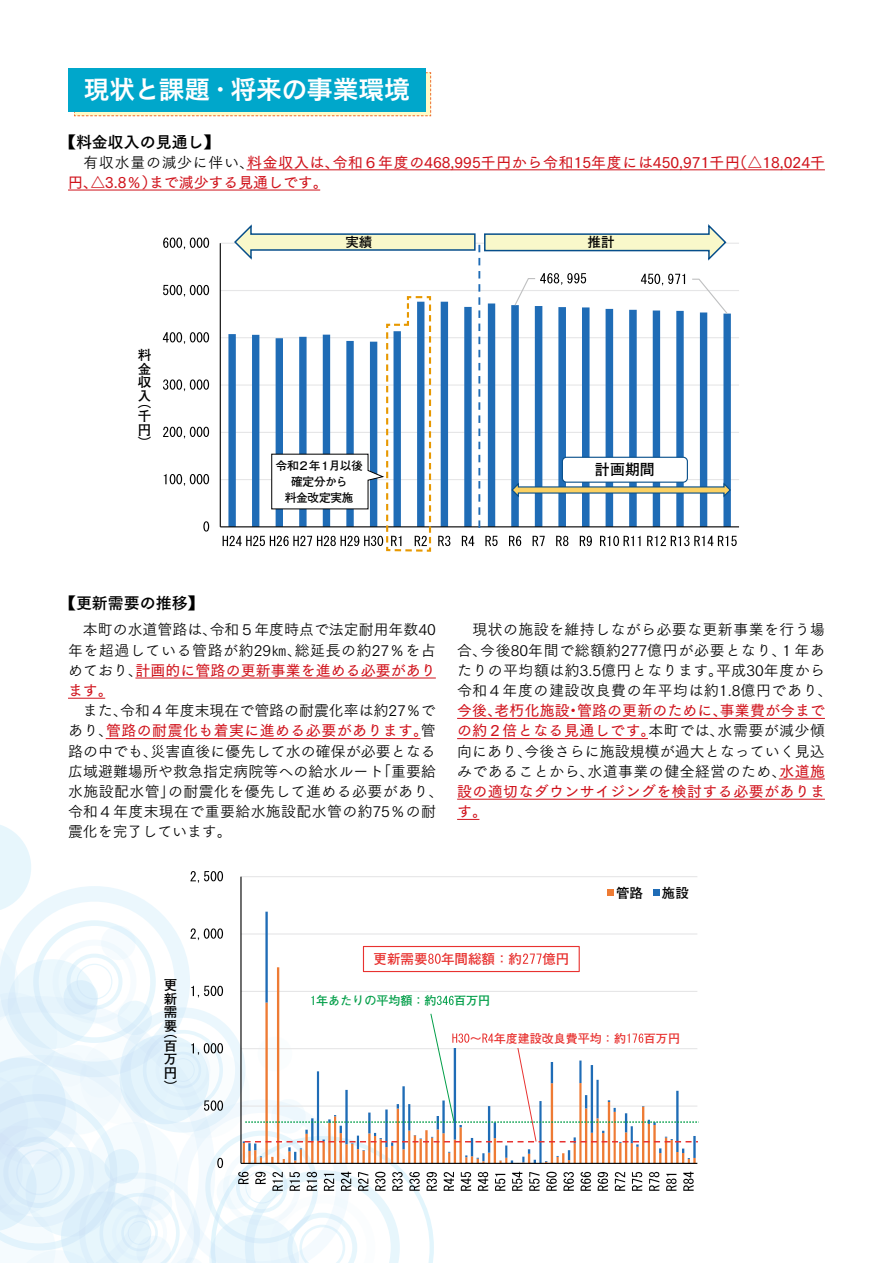
<style>
.page{position:relative;width:893px;height:1263px;background:#fff}
.page>*{position:absolute;margin:0;border:0;box-sizing:border-box;transform-origin:0 0}
.t1{font:26.55px "Cezanne Pro DB";letter-spacing:-.03em;color:#fff}
.t2{font:15.9px "Tsuku Go Pro B";color:#000}
.t3{font:700 15px "Futo Go B101 Pr 6";color:#000}
.t4{font:14.85px/20.2px "Tsuku Go Pro R";letter-spacing:.025em;color:#000}
.t5{font:14.85px/20.2px "Tsuku Go Pro D";letter-spacing:.01em;color:#d0121b}
.t6{font:14.85px/20.2px "Tsuku Go Pro R";color:#000}
.t7{font:14.85px/20.2px "Tsuku Go Pro D";letter-spacing:.03em;color:#d0121b}
.t8{font:700 13.5px/13.5px "Futo Go B101 Pr 6";color:#000;text-align:justify}
.t9{font:700 13.5px "Futo Go B101 Pr 6";color:#e83230}
.t10{font:700 12px "Futo Go B101 Pr 6";color:#e83230}
.t11{font:700 12px "Futo Go B101 Pr 6";color:#009e48}
.t12{font:700 11.7px/15.9px "Futo Go B101 Pr 6 N";letter-spacing:-.03em;color:#000;text-align:center}
.s1{font-family:"Tsuku Go Pro R";color:#000}
.s2{font-family:"Tsuku Go Pro D";color:#d0121b}
</style>
<div class="page">
<svg style="left:74px;top:72px;width:357px;height:45px;background:#d6e0bf"></svg>
<div style="left:68px;top:68px;width:358px;height:43px;background:#00a7cb"></div>
<hr style="left:246px;top:169px;width:579px;height:1px;background:#d0121b">
<hr style="left:68px;top:190px;width:252px;height:1px;background:#d0121b">
<hr style="left:220px;top:479px;width:519px;height:1px;background:#e6e6e7">
<hr style="left:220px;top:432px;width:519px;height:1px;background:#e6e6e7">
<hr style="left:220px;top:384px;width:519px;height:2px;background:#e6e6e7">
<hr style="left:220px;top:337px;width:519px;height:1px;background:#e6e6e7">
<hr style="left:220px;top:290px;width:519px;height:1px;background:#e6e6e7">
<hr style="left:220px;top:243px;width:519px;height:1px;background:#e6e6e7">
<hr style="left:220px;top:243px;width:1px;height:284px;background:#000">
<hr style="left:220px;top:526px;width:519px;height:1px;background:#000">
<svg style="left:203px;top:521px;width:6px;height:11px"></svg>
<svg style="left:164px;top:474px;width:45px;height:12px"></svg>
<svg style="left:163px;top:427px;width:46px;height:11px"></svg>
<svg style="left:163px;top:379px;width:46px;height:12px"></svg>
<svg style="left:163px;top:332px;width:46px;height:12px"></svg>
<svg style="left:163px;top:285px;width:46px;height:12px"></svg>
<svg style="left:163px;top:238px;width:46px;height:11px"></svg>
<hr style="left:135px;top:678px;width:301px;height:1px;background:#d0121b">
<hr style="left:68px;top:698px;width:37px;height:1px;background:#d0121b">
<hr style="left:106px;top:738px;width:314px;height:1px;background:#d0121b">
<hr style="left:457px;top:718px;width:368px;height:1px;background:#d0121b">
<hr style="left:457px;top:738px;width:191px;height:1px;background:#d0121b">
<hr style="left:779px;top:779px;width:46px;height:1px;background:#d0121b">
<hr style="left:457px;top:799px;width:368px;height:1px;background:#d0121b">
<svg style="left:0;top:819px;width:699px;height:444px"></svg>
<svg style="left:223px;top:224px;width:514px;height:328px"></svg>
<h1 class="t1" style="left:84px;top:73px;width:328px">現状と課題・将来の事業環境</h1>
<p class="t2" style="left:60px;top:129px;width:161px">【料金収入の見通し】</p>
<p class="t5" style="left:68px;top:150px;width:758px"><span class="s1">　有収水量の減少に伴い、</span>料金収入は、令和６年度の468,995千円から令和15年度には450,971千円（△18,024千円、△3.8％）まで減少する見通しです。</p>
<p class="t8" style="left:138px;top:348px;width:15px">料金収入</p>
<p class="t8" style="left:138px;top:395px;width:15px">（千円）</p>
<p class="t8" style="left:345px;top:235px;width:28px">実績</p>
<p class="t8" style="left:588px;top:235px;width:28px">推計</p>
<p class="t12" style="left:275px;top:457px;width:89px">令和２年１月以後確定分から<br>料金改定実施</p>
<p class="t3" style="left:595px;top:457px;width:61px">計画期間</p>
<p class="t2" style="left:60px;top:589px;width:145px">【更新需要の推移】</p>
<p class="t6" style="left:68px;top:618px;width:369px">　本町の水道管路は、令和５年度時点で法定耐用年数40年を超過している管路が約29㎞、総延長の約27％を占</p>
<p class="t5" style="left:68px;top:658px;width:369px"><span class="s1">めており、</span>計画的に管路の更新事業を進める必要があります。</p>
<p class="t6" style="left:68px;top:699px;width:369px">　また、令和４年度末現在で管路の耐震化率は約27％で</p>
<p class="t7" style="left:68px;top:719px;width:369px"><span class="s1">あり、</span>管路の耐震化も着実に進める必要があります。<span class="s1">管</span></p>
<p class="t4" style="left:68px;top:739px;width:377px">路の中でも、災害直後に優先して水の確保が必要となる広域避難場所や救急指定病院等への給水ルート「重要給水施設配水管」の耐震化を優先して進める必要があり、令和４年度末現在で重要給水施設配水管の約75％の耐震化を完了しています。</p>
<p class="t4" style="left:457px;top:618px;width:377px">　現状の施設を維持しながら必要な更新事業を行う場合、今後80年間で総額約277億円が必要となり、１年あたりの平均額は約3.5億円となります。平成30年度から令和４年度の建設改良費の年平均は約1.8億円であり、</p>
<p class="t5" style="left:457px;top:699px;width:369px">今後、老朽化施設・管路の更新のために、事業費が今までの約２倍となる見通しです。<span class="s1">本町では、水需要が減少傾</span></p>
<p class="t4" style="left:457px;top:739px;width:369px">向にあり、今後さらに施設規模が過大となっていく見込みであることから、水道事業の健全経営のため、<span class="s2">水道施</span></p>
<p class="t7" style="left:457px;top:780px;width:369px">設の適切なダウンサイジングを検討する必要があります。</p>
<p class="t8" style="left:616px;top:885px;width:28px">管路</p>
<p class="t8" style="left:662px;top:885px;width:28px">施設</p>
<p class="t8" style="left:164px;top:978px;width:14px">更新需要</p>
<p class="t8" style="left:164px;top:1025px;width:15px">（百万円）</p>
<p class="t9" style="left:374px;top:948px;width:150px">更新需要 年間総額：約</p>
<p class="t9" style="left:542px;top:948px;width:28px">億円</p>
<p class="t11" style="left:316px;top:991px;width:122px">年あたりの平均額：約</p>
<p class="t11" style="left:454px;top:991px;width:38px">百万円</p>
<p class="t10" style="left:470px;top:1029px;width:158px">～ 年度建設改良費平均：約</p>
<p class="t10" style="left:644px;top:1029px;width:38px">百万円</p>
</div>
